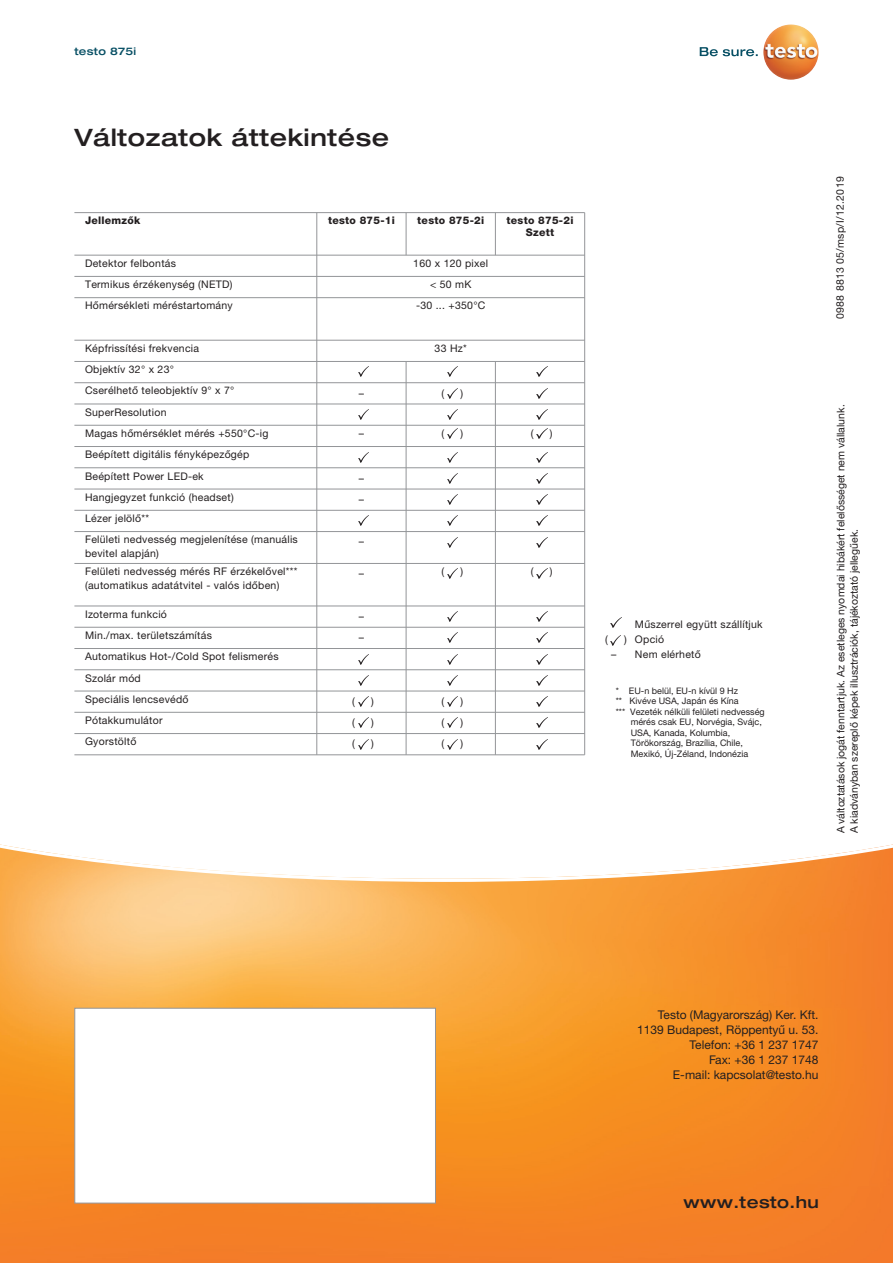
<style>
.page{position:relative;width:893px;height:1263px;background:#fff}
.page>*{position:absolute;margin:0;border:0;box-sizing:border-box;transform-origin:0 0}
.t1{font:500 expanded 24px "Helvetica Neue LTW1 G";letter-spacing:.025em;color:#231f20}
.t2{font:500 expanded 16.5px "Helvetica Neue LTW1 G";letter-spacing:.025em;color:#231f20}
.t3{font:12px/15px "Helvetica Neue LTW1 G";color:#231f20;text-align:right}
.t4{font:10.5px/21.3px "Helvetica Neue LTW1 G";letter-spacing:.025em;color:#231f20}
.t5{font:10.5px/13.5px "Helvetica Neue LTW1 G";color:#231f20}
.t6{font:800 10.5px/12px "Helvetica Neue LTW1 G";letter-spacing:.025em;color:#231f20;text-align:center}
.t7{font:500 expanded 10.5px "Helvetica Neue LTW1 G";letter-spacing:.025em;color:#074f64}
.t8{font:9px "Helvetica Neue LTW1 G";color:#231f20}
</style>
<div class="page">
<svg style="left:0;top:844px;width:893px;height:419px"></svg>
<svg style="left:700px;top:47px;width:58px;height:9px"></svg>
<img style="left:763px;top:24px;width:56px;height:56px;border-radius:28px">
<div style="left:74px;top:1008px;width:362px;height:195px;background:#fff;border:1px solid #939598"></div>
<svg style="left:611px;top:618px;width:10px;height:10px"></svg>
<svg style="left:610px;top:635px;width:11px;height:10px"></svg>
<hr style="left:406px;top:213px;width:1px;height:42px;background:#939598">
<hr style="left:495px;top:213px;width:1px;height:42px;background:#939598">
<hr style="left:406px;top:361px;width:1px;height:394px;background:#939598">
<hr style="left:495px;top:361px;width:1px;height:394px;background:#939598">
<hr style="left:316px;top:213px;width:1px;height:542px;background:#939598">
<hr style="left:584px;top:213px;width:1px;height:542px;background:#939598">
<svg style="left:358px;top:367px;width:10px;height:10px"></svg>
<svg style="left:358px;top:409px;width:11px;height:10px"></svg>
<svg style="left:448px;top:367px;width:9px;height:10px"></svg>
<svg style="left:448px;top:409px;width:10px;height:10px"></svg>
<svg style="left:358px;top:452px;width:11px;height:10px"></svg>
<svg style="left:448px;top:452px;width:10px;height:10px"></svg>
<svg style="left:358px;top:516px;width:10px;height:10px"></svg>
<svg style="left:448px;top:537px;width:10px;height:10px"></svg>
<svg style="left:358px;top:654px;width:11px;height:10px"></svg>
<svg style="left:448px;top:654px;width:10px;height:10px"></svg>
<svg style="left:358px;top:675px;width:11px;height:10px"></svg>
<svg style="left:358px;top:696px;width:11px;height:10px"></svg>
<svg style="left:358px;top:718px;width:10px;height:10px"></svg>
<svg style="left:358px;top:739px;width:11px;height:10px"></svg>
<svg style="left:448px;top:675px;width:10px;height:10px"></svg>
<svg style="left:448px;top:696px;width:10px;height:10px"></svg>
<svg style="left:448px;top:718px;width:9px;height:10px"></svg>
<svg style="left:448px;top:739px;width:10px;height:10px"></svg>
<svg style="left:537px;top:367px;width:10px;height:10px"></svg>
<svg style="left:448px;top:388px;width:10px;height:10px"></svg>
<svg style="left:537px;top:388px;width:10px;height:10px"></svg>
<svg style="left:537px;top:409px;width:10px;height:10px"></svg>
<svg style="left:537px;top:452px;width:10px;height:10px"></svg>
<svg style="left:448px;top:473px;width:10px;height:10px"></svg>
<svg style="left:537px;top:473px;width:10px;height:10px"></svg>
<svg style="left:448px;top:516px;width:9px;height:10px"></svg>
<svg style="left:537px;top:516px;width:10px;height:10px"></svg>
<svg style="left:448px;top:494px;width:10px;height:10px"></svg>
<svg style="left:537px;top:494px;width:10px;height:10px"></svg>
<svg style="left:448px;top:611px;width:10px;height:10px"></svg>
<svg style="left:537px;top:611px;width:10px;height:10px"></svg>
<hr style="left:74px;top:212px;width:511px;height:1px;background:#939598">
<hr style="left:74px;top:255px;width:511px;height:1px;background:#939598">
<hr style="left:74px;top:276px;width:511px;height:1px;background:#939598">
<hr style="left:74px;top:297px;width:511px;height:1px;background:#939598">
<hr style="left:74px;top:340px;width:511px;height:1px;background:#939598">
<hr style="left:74px;top:361px;width:511px;height:1px;background:#939598">
<hr style="left:74px;top:404px;width:511px;height:1px;background:#939598">
<hr style="left:74px;top:425px;width:511px;height:1px;background:#939598">
<hr style="left:74px;top:446px;width:511px;height:1px;background:#939598">
<hr style="left:74px;top:489px;width:511px;height:1px;background:#939598">
<hr style="left:74px;top:648px;width:511px;height:1px;background:#939598">
<hr style="left:74px;top:669px;width:511px;height:1px;background:#939598">
<hr style="left:74px;top:691px;width:511px;height:1px;background:#939598">
<hr style="left:74px;top:712px;width:511px;height:1px;background:#939598">
<hr style="left:74px;top:733px;width:511px;height:1px;background:#939598">
<hr style="left:74px;top:754px;width:511px;height:1px;background:#939598">
<hr style="left:74px;top:382px;width:511px;height:1px;background:#939598">
<hr style="left:74px;top:467px;width:511px;height:1px;background:#939598">
<hr style="left:74px;top:510px;width:511px;height:1px;background:#939598">
<hr style="left:74px;top:531px;width:511px;height:1px;background:#939598">
<hr style="left:74px;top:563px;width:511px;height:1px;background:#939598">
<hr style="left:74px;top:606px;width:511px;height:1px;background:#939598">
<hr style="left:74px;top:627px;width:511px;height:1px;background:#939598">
<svg style="left:448px;top:633px;width:9px;height:10px"></svg>
<svg style="left:537px;top:633px;width:10px;height:10px"></svg>
<svg style="left:537px;top:537px;width:10px;height:10px"></svg>
<svg style="left:448px;top:569px;width:9px;height:10px"></svg>
<svg style="left:537px;top:569px;width:10px;height:10px"></svg>
<svg style="left:537px;top:654px;width:10px;height:10px"></svg>
<svg style="left:537px;top:675px;width:10px;height:10px"></svg>
<svg style="left:537px;top:696px;width:10px;height:10px"></svg>
<svg style="left:537px;top:718px;width:10px;height:10px"></svg>
<svg style="left:537px;top:739px;width:10px;height:10px"></svg>
<svg style="left:448px;top:429px;width:9px;height:10px"></svg>
<svg style="left:537px;top:429px;width:10px;height:10px"></svg>
<p class="t7" style="left:74px;top:44px;width:63px">testo 875i</p>
<h1 class="t1" style="left:74px;top:122px;width:316px">Változatok áttekintése</h1>
<p class="t6" style="left:85px;top:215px;width:57px">Jellemzők</p>
<p class="t4" style="left:85px;top:252px;width:93px">Detektor felbontás</p>
<p class="t4" style="left:413px;top:252px;width:76px">160 x 120 pixel</p>
<p class="t4" style="left:85px;top:274px;width:149px">Termikus érzékenység (NETD)</p>
<p class="t4" style="left:430px;top:274px;width:43px">&lt; 50 mK</p>
<p class="t4" style="left:85px;top:295px;width:149px">Hőmérsékleti méréstartomány</p>
<p class="t4" style="left:416px;top:295px;width:71px">-30 ... +350°C</p>
<p class="t4" style="left:85px;top:337px;width:116px">Képfrissítési frekvencia</p>
<p class="t4" style="left:435px;top:337px;width:34px">33 Hz*</p>
<p class="t4" style="left:85px;top:359px;width:90px">Objektív 32° x 23°</p>
<p class="t4" style="left:85px;top:401px;width:83px">SuperResolution</p>
<p class="t4" style="left:85px;top:444px;width:166px">Beépített digitális fényképezőgép</p>
<p class="t6" style="left:507px;top:215px;width:68px">testo 875-2i<br>Szett</p>
<p class="t6" style="left:328px;top:215px;width:68px">testo 875-1i</p>
<p class="t6" style="left:417px;top:215px;width:68px">testo 875-2i</p>
<p class="t4" style="left:85px;top:380px;width:151px">Cserélhető teleobjektív 9° x 7°</p>
<p class="t4" style="left:441px;top:383px;width:4px">(</p>
<p class="t4" style="left:460px;top:383px;width:4px">)</p>
<p class="t4" style="left:359px;top:382px;width:7px">–</p>
<p class="t4" style="left:85px;top:422px;width:185px">Magas hőmérséklet mérés +550°C-ig</p>
<p class="t4" style="left:359px;top:422px;width:7px">–</p>
<p class="t4" style="left:441px;top:423px;width:4px">(</p>
<p class="t4" style="left:460px;top:423px;width:4px">)</p>
<p class="t4" style="left:531px;top:423px;width:4px">(</p>
<p class="t4" style="left:550px;top:423px;width:4px">)</p>
<p class="t4" style="left:85px;top:465px;width:120px">Beépített Power LED-ek</p>
<p class="t4" style="left:359px;top:467px;width:7px">–</p>
<p class="t4" style="left:85px;top:508px;width:66px">Lézer jelölő**</p>
<p class="t4" style="left:85px;top:486px;width:150px">Hangjegyzet funkció (headset)</p>
<p class="t4" style="left:359px;top:488px;width:7px">–</p>
<p class="t4" style="left:85px;top:533px;width:214px;line-height:13.5px">Felületi nedvesség megjelenítése (manuális bevitel alapján)</p>
<p class="t4" style="left:359px;top:531px;width:7px">–</p>
<p class="t4" style="left:85px;top:565px;width:214px;line-height:13.5px">Felületi nedvesség mérés RF érzékelővel*** (automatikus adatátvitel - valós időben)</p>
<p class="t4" style="left:359px;top:563px;width:7px">–</p>
<p class="t4" style="left:85px;top:603px;width:83px">Izoterma funkció</p>
<p class="t4" style="left:359px;top:605px;width:7px">–</p>
<p class="t4" style="left:85px;top:624px;width:128px">Min./max. területszámítás</p>
<p class="t4" style="left:359px;top:627px;width:7px">–</p>
<p class="t4" style="left:85px;top:646px;width:195px">Automatikus Hot-/Cold Spot felismerés<br>Szolár mód<br>Speciális lencsevédő<br>Pótakkumulátor<br>Gyorstöltő</p>
<p class="t4" style="left:352px;top:690px;width:4px">(</p>
<p class="t4" style="left:371px;top:690px;width:4px">)</p>
<p class="t4" style="left:352px;top:712px;width:4px">(</p>
<p class="t4" style="left:371px;top:712px;width:4px">)</p>
<p class="t4" style="left:352px;top:733px;width:4px">(</p>
<p class="t4" style="left:371px;top:733px;width:4px">)</p>
<p class="t4" style="left:441px;top:561px;width:4px">(</p>
<p class="t4" style="left:460px;top:561px;width:4px">)</p>
<p class="t4" style="left:531px;top:561px;width:4px">(</p>
<p class="t4" style="left:550px;top:561px;width:4px">)</p>
<p class="t4" style="left:441px;top:690px;width:4px">(</p>
<p class="t4" style="left:460px;top:690px;width:4px">)</p>
<p class="t4" style="left:441px;top:712px;width:4px">(</p>
<p class="t4" style="left:460px;top:712px;width:4px">)</p>
<p class="t4" style="left:441px;top:733px;width:4px">(</p>
<p class="t4" style="left:460px;top:733px;width:4px">)</p>
<p class="t4" style="left:635px;top:614px;width:129px">Műszerrel együtt szállítjuk</p>
<p class="t4" style="left:605px;top:628px;width:4px">(</p>
<p class="t4" style="left:624px;top:628px;width:42px">) Opció</p>
<p class="t4" style="left:611px;top:643px;width:91px">– Nem elérhető</p>
<p class="t8" style="left:616px;top:685px;width:124px">* EU-n belül, EU-n kívül 9 Hz</p>
<p class="t8" style="left:616px;top:695px;width:125px">** Kivéve USA, Japán és Kína</p>
<p class="t8" style="left:616px;top:706px;width:151px">*** Vezeték nélküli felületi nedvesség</p>
<p class="t8" style="left:631px;top:716px;width:133px">mérés csak EU, Norvégia, Svájc,</p>
<p class="t8" style="left:631px;top:727px;width:101px">USA, Kanada, Kolumbia,</p>
<p class="t8" style="left:631px;top:737px;width:114px">Törökország, Brazília, Chile,</p>
<p class="t8" style="left:631px;top:748px;width:119px">Mexikó, Új-Zéland, Indonézia</p>
<p class="t4" style="left:829px;top:319px;width:144px;rotate:-90deg">0988 8813 05/msp/I/12.2019</p>
<p class="t5" style="left:834px;top:833px;width:430px;rotate:-90deg">A változtatások jogát fenntartjuk. Az esetleges nyomdai hibákért felelősséget nem vállalunk.<br>A kiadványban szereplő képek illusztrációk, tájékoztató jellegűek.</p>
<p class="t3" style="left:637px;top:1007px;width:183px">Testo (Magyarország) Ker. Kft.<br>1139 Budapest, Röppentyű u. 53.<br>Telefon: +36 1 237 1747<br>Fax: +36 1 237 1748<br>E-mail: kapcsolat@testo.hu</p>
<h2 class="t2" style="left:683px;top:1191px;width:137px">www.testo.hu</h2>
</div>
